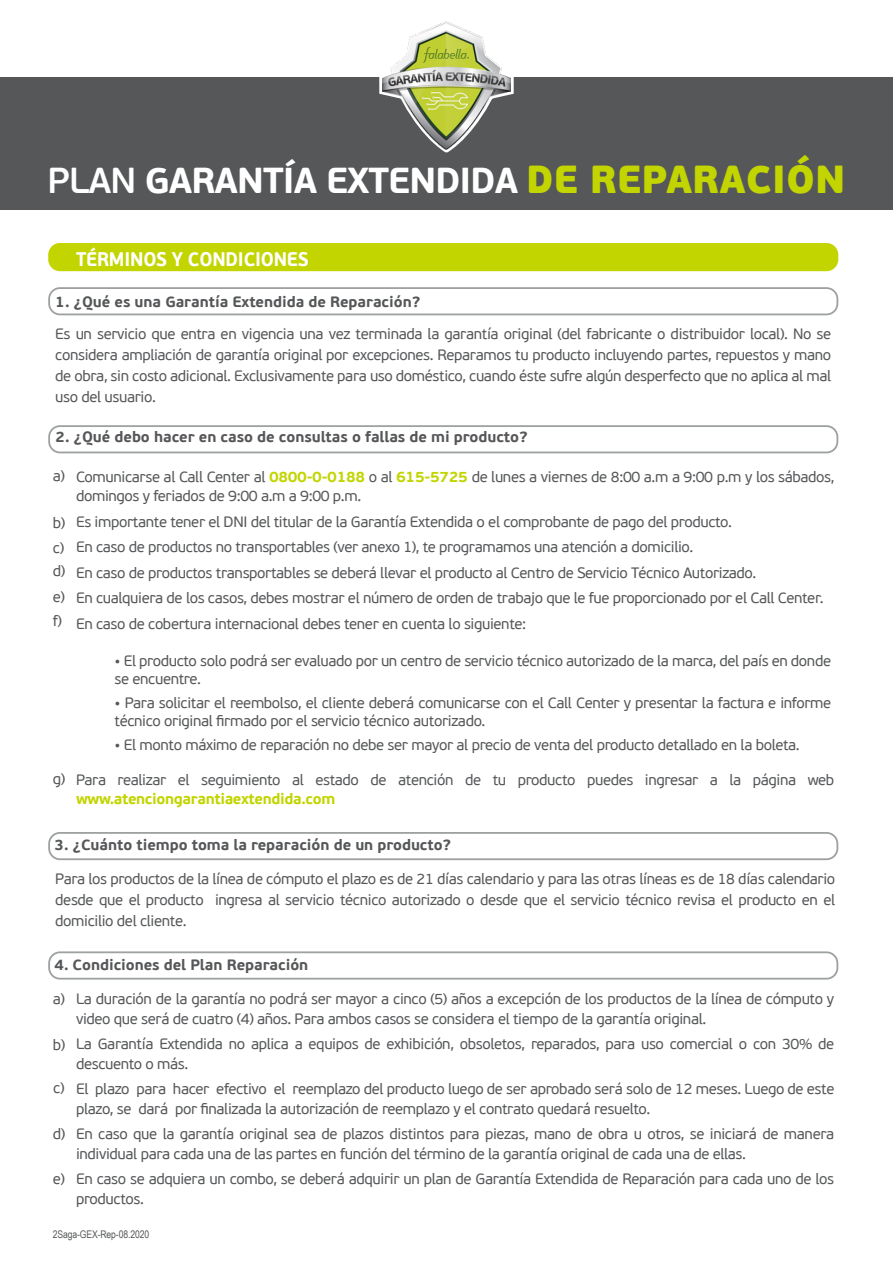
<style>
.page{position:relative;width:893px;height:1263px;background:#fff}
.page>*{position:absolute;margin:0;border:0;box-sizing:border-box;transform-origin:0 0}
.t1{font:700 36px "PF Beau Sans Pro";letter-spacing:-.025em;color:#fff}
.t2{font:700 19.65px "PF Beau Sans Pro";letter-spacing:-.01em;color:#fff;scale:.92 1}
.t3{font:15px/19.5px "PF Beau Sans Pro";letter-spacing:-.025em;color:#555759}
.t4{font:700 15px "PF Beau Sans Pro";letter-spacing:-.005em;color:#555759}
.t5{font:700 15px "PF Beau Sans Pro";letter-spacing:-.025em;color:#c2d500}
.t6{font:10.5px "Arial Narrow";letter-spacing:-.01em;color:#555759}
.s1{font-weight:600}
.s2{font-weight:900;font-size:39px;color:#c2d500}
.s3{font-weight:700;color:#c2d500}
</style>
<div class="page">
<div style="left:49px;top:244px;width:788px;height:26px;background:#c2d500;border-radius:11px"></div>
<div style="left:48px;top:243px;width:790px;height:28px;border:2px solid #c2d500;border-radius:11px"></div>
<div style="left:0;top:78px;width:893px;height:132px;background:#555759"></div>
<div style="left:48px;top:425px;width:790px;height:28px;border:2px solid #9ea1a2;border-radius:11px"></div>
<div style="left:48px;top:832px;width:790px;height:28px;border:2px solid #9ea1a2;border-radius:11px"></div>
<div style="left:48px;top:951px;width:790px;height:28px;border:2px solid #9ea1a2;border-radius:11px"></div>
<div style="left:48px;top:287px;width:790px;height:28px;border:2px solid #9ea1a2;border-radius:11px"></div>
<svg style="left:376px;top:77px;width:141px;height:76px"></svg>
<img style="left:383px;top:21px;width:128px;height:128px">
<h1 class="t1" style="left:47px;top:158px;width:800px"><span class="s1">PLAN</span> GARANTÍA EXTENDIDA <span class="s2">DE REPARACIÓN</span></h1>
<h2 class="t2" style="left:76px;top:247px;width:254px">TÉRMINOS Y CONDICIONES</h2>
<p class="t4" style="left:55px;top:292px;width:367px">1. ¿Qué es una Garantía Extendida de Reparación?</p>
<p class="t3" style="left:55px;top:324px;width:777px;line-height:21px;text-align:justify">Es un servicio que entra en vigencia una vez terminada la garantía original (del fabricante o distribuidor local). No se considera ampliación de garantía original por excepciones. Reparamos tu producto incluyendo partes, repuestos y mano de obra, sin costo adicional. Exclusivamente para uso doméstico, cuando éste sufre algún desperfecto que no aplica al mal uso del usuario.</p>
<p class="t4" style="left:55px;top:428px;width:474px">2. ¿Qué debo hacer en caso de consultas o fallas de mi producto?</p>
<p class="t3" style="left:76px;top:467px;width:760px">Comunicarse al Call Center al <span class="s3">0800-0-0188</span> o al <span class="s3">615-5725</span> de lunes a viernes de 8:00 a.m a 9:00 p.m y los sábados, domingos y feriados de 9:00 a.m a 9:00 p.m.</p>
<p class="t3" style="left:76px;top:509px;width:749px;line-height:25.5px">Es importante tener el DNI del titular de la Garantía Extendida o el comprobante de pago del producto.<br>En caso de productos no transportables (ver anexo 1), te programamos una atención a domicilio.<br>En caso de productos transportables se deberá llevar el producto al Centro de Servicio Técnico Autorizado.<br>En cualquiera de los casos, debes mostrar el número de orden de trabajo que le fue proporcionado por el Call Center.<br>En caso de cobertura internacional debes tener en cuenta lo siguiente:</p>
<p class="t3" style="left:53px;top:467px;width:14px">a)</p>
<p class="t3" style="left:53px;top:511px;width:14px;line-height:24.3px;text-align:justify">b) c) d)</p>
<p class="t3" style="left:53px;top:585px;width:14px;line-height:24.2px">e) f)</p>
<p class="t3" style="left:53px;top:769px;width:14px">g)</p>
<p class="t3" style="left:115px;top:652px;width:718px;line-height:18px">• El producto solo podrá ser evaluado por un centro de servicio técnico autorizado de la marca, del país en donde se encuentre.</p>
<p class="t3" style="left:115px;top:694px;width:718px;line-height:18px">• Para solicitar el reembolso, el cliente deberá comunicarse con el Call Center y presentar la factura e informe técnico original firmado por el servicio técnico autorizado.</p>
<p class="t3" style="left:115px;top:735px;width:687px">• El monto máximo de reparación no debe ser mayor al precio de venta del producto detallado en la boleta.</p>
<p class="t3" style="left:76px;top:770px;width:760px">Para realizar el seguimiento al estado de atención de tu producto puedes ingresar a la página web</p>
<p class="t5" style="left:76px;top:790px;width:261px">www.atenciongarantiaextendida.com</p>
<p class="t4" style="left:54px;top:835px;width:399px">3. ¿Cuánto tiempo toma la reparación de un producto?</p>
<p class="t3" style="left:55px;top:869px;width:781px;line-height:21px;text-align:justify">Para los productos de la línea de cómputo el plazo es de 21 días calendario y para las otras líneas es de 18 días calendario desde que el producto ingresa al servicio técnico autorizado o desde que el servicio técnico revisa el producto en el domicilio del cliente.</p>
<p class="t4" style="left:54px;top:955px;width:256px">4. Condiciones del Plan Reparación</p>
<p class="t3" style="left:76px;top:989px;width:760px">La duración de la garantía no podrá ser mayor a cinco (5) años a excepción de los productos de la línea de cómputo y video que será de cuatro (4) años. Para ambos casos se considera el tiempo de la garantía original.</p>
<p class="t3" style="left:76px;top:1034px;width:760px">La Garantía Extendida no aplica a equipos de exhibición, obsoletos, reparados, para uso comercial o con 30% de descuento o más.</p>
<p class="t3" style="left:76px;top:1079px;width:760px">El plazo para hacer efectivo el reemplazo del producto luego de ser aprobado será solo de 12 meses. Luego de este plazo, se dará por finalizada la autorización de reemplazo y el contrato quedará resuelto.</p>
<p class="t3" style="left:76px;top:1124px;width:760px">En caso que la garantía original sea de plazos distintos para piezas, mano de obra u otros, se iniciará de manera individual para cada una de las partes en función del término de la garantía original de cada una de ellas.</p>
<p class="t3" style="left:76px;top:1169px;width:760px">En caso se adquiera un combo, se deberá adquirir un plan de Garantía Extendida de Reparación para cada uno de los productos.</p>
<p class="t3" style="left:53px;top:990px;width:14px">a)</p>
<p class="t3" style="left:53px;top:1035px;width:14px">b)</p>
<p class="t3" style="left:53px;top:1079px;width:13px">c)</p>
<p class="t3" style="left:53px;top:1124px;width:14px">d)</p>
<p class="t3" style="left:53px;top:1169px;width:14px">e)</p>
<p class="t6" style="left:53px;top:1226px;width:98px">2Saga-GEX-Rep-08.2020</p>
</div>
